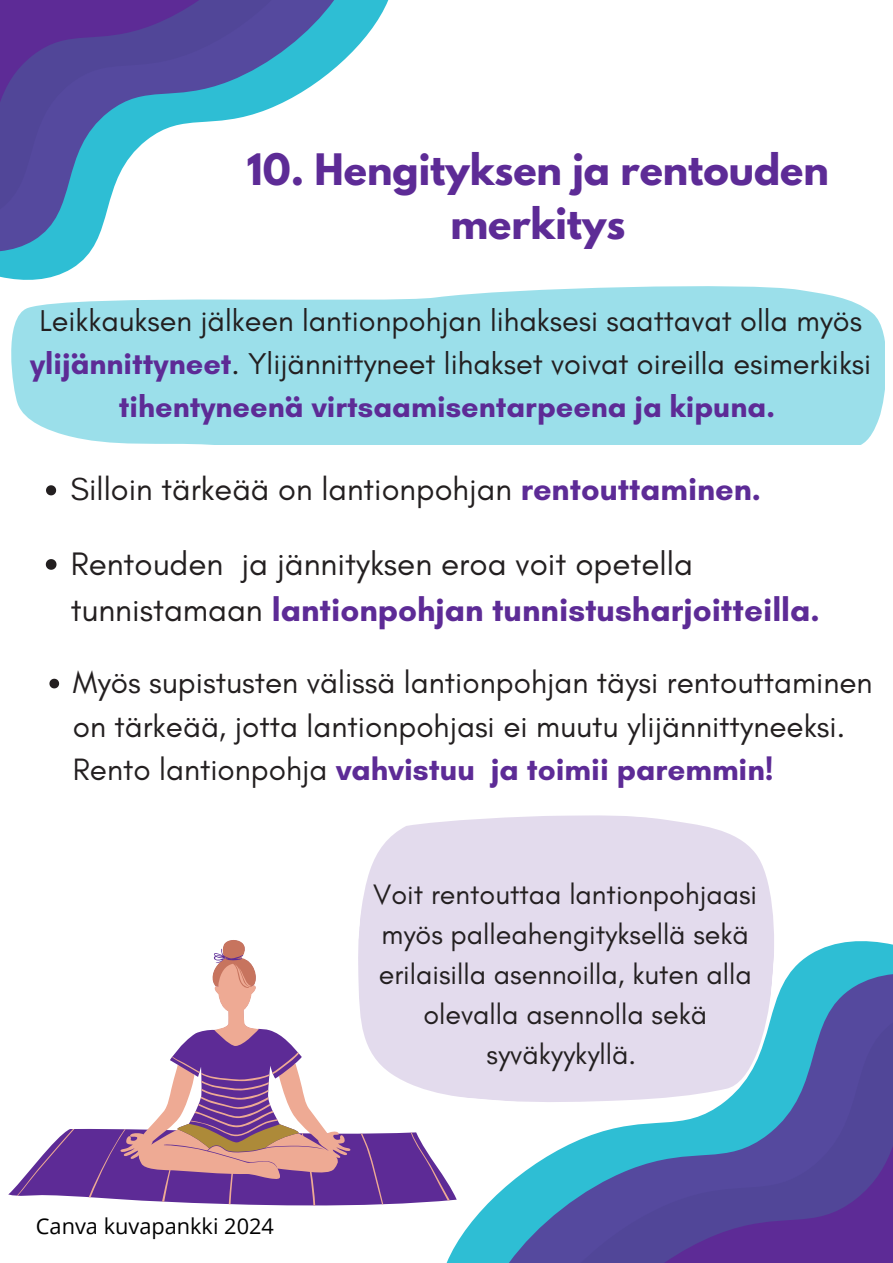
<style>
.page{position:relative;width:893px;height:1263px;background:#fff}
.page>*{position:absolute;margin:0;border:0;box-sizing:border-box;transform-origin:0 0}
.t1{font:700 38.4px/53.4px "League Spartan";color:#5d2b96;text-align:center}
.t2{font:33.15px/46.1px "Glacial Indifference";color:#231f20}
.t3{font:32.47px "Glacial Indifference";color:#231f20}
.t4{font:31.5px/43.5px "Glacial Indifference";color:#231f20}
.t5{font:30.67px/42.8px "Glacial Indifference";color:#231f20;text-align:center}
.t6{font:28.65px/39.9px "Glacial Indifference";color:#231f20;text-align:center}
.t7{font:21.75px "Open Sans";color:#000}
.s1{font-weight:700;color:#5d2b96}
</style>
<div class="page">
<svg style="left:11px;top:286px;width:873px;height:159px;background:#a2e1eb"></svg>
<svg style="left:0;top:0;width:388px;height:280px"></svg>
<svg style="left:0;top:0;width:334px;height:251px"></svg>
<svg style="left:0;top:0;width:272px;height:209px"></svg>
<svg style="left:0;top:0;width:199px;height:102px;background:#553f9a"></svg>
<svg style="left:358px;top:815px;width:416px;height:125px;background:#e5deee"></svg>
<svg style="left:446px;top:938px;width:447px;height:325px;fill:#e3dbed"></svg>
<svg style="left:509px;top:974px;width:384px;height:289px;background:#abc6df"></svg>
<svg style="left:581px;top:1022px;width:312px;height:241px;background:#809fc9"></svg>
<svg style="left:664px;top:1145px;width:229px;height:118px;background:#55409a"></svg>
<svg style="left:8px;top:940px;width:449px;height:268px"></svg>
<svg style="left:17px;top:1129px;width:57px;height:67px"></svg>
<svg style="left:411px;top:1132px;width:39px;height:68px"></svg>
<svg style="left:361px;top:1133px;width:22px;height:71px;background:#673496"></svg>
<svg style="left:89px;top:1052px;width:262px;height:153px"></svg>
<svg style="left:210px;top:940px;width:49px;height:106px"></svg>
<svg style="left:46px;top:485px;width:10px;height:10px"></svg>
<svg style="left:46px;top:559px;width:10px;height:11px"></svg>
<svg style="left:49px;top:679px;width:10px;height:9px"></svg>
<p class="t1" style="left:247px;top:148px;width:583px">10. Hengityksen ja rentouden merkitys</p>
<p class="t5" style="left:30px;top:299px;width:842px">Leikkauksen jälkeen lantionpohjan lihaksesi saattavat olla myös <span class="s1">ylijännittyneet</span>. Ylijännittyneet lihakset voivat oireilla esimerkiksi <span class="s1">tihentyneenä virtsaamisentarpeena ja kipuna.</span></p>
<p class="t3" style="left:71px;top:470px;width:692px">Silloin tärkeää on lantionpohjan <span class="s1">rentouttaminen.</span></p>
<p class="t2" style="left:71px;top:540px;width:750px">Rentouden ja jännityksen eroa voit opetella tunnistamaan <span class="s1">lantionpohjan tunnistusharjoitteilla.</span></p>
<h1 class="t4" style="left:73px;top:660px;width:801px">Myös supistusten välissä lantionpohjan täysi rentouttaminen on tärkeää, jotta lantionpohjasi ei muutu ylijännittyneeksi.<br>Rento lantionpohja <span class="s1">vahvistuu ja toimii paremmin!</span></h1>
<h2 class="t7" style="left:36px;top:1211px;width:239px">Canva kuvapankki 2024</h2>
<p class="t6" style="left:373px;top:874px;width:385px">Voit rentouttaa lantionpohjaasi myös palleahengityksellä sekä erilaisilla asennoilla, kuten alla olevalla asennolla sekä syväkyykyllä.</p>
</div>
